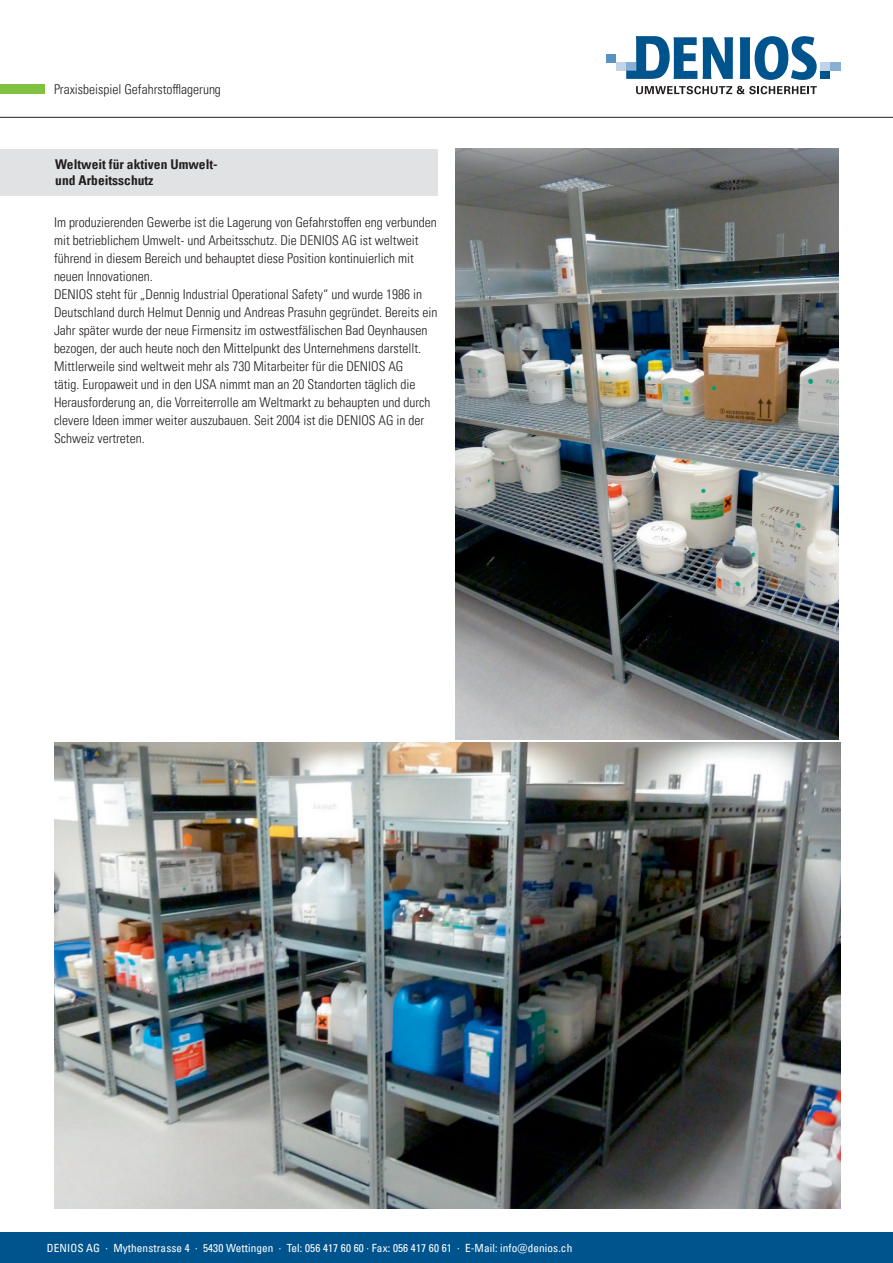
<style>
.page{position:relative;width:893px;height:1263px;background:#fff}
.page>*{position:absolute;margin:0;border:0;box-sizing:border-box;transform-origin:0 0}
.t1{font:300 condensed 13.5px/18px "Univers LT Pro";color:#231f20}
.t2{font:700 condensed 13.5px/16.2px "Univers LT Pro";color:#231f20}
.t3{font:condensed 11.25px "Univers LT Pro";letter-spacing:.01em;color:#fff}
</style>
<div class="page">
<hr style="left:0;top:117px;width:893px;height:1px;background:#231f20">
<svg style="left:740px;top:36px;width:77px;height:44px"></svg>
<svg style="left:626px;top:36px;width:107px;height:43px"></svg>
<div style="left:820px;top:71px;width:10px;height:8px;background:#00548e"></div>
<div style="left:616px;top:62px;width:10px;height:9px;background:#c0d3e9"></div>
<div style="left:606px;top:54px;width:10px;height:9px;background:#5693c3"></div>
<div style="left:820px;top:62px;width:10px;height:9px;background:#c0d3e9"></div>
<div style="left:830px;top:62px;width:10px;height:9px;background:#8aafd5"></div>
<svg style="left:636px;top:86px;width:181px;height:8px"></svg>
<img style="left:455px;top:149px;width:384px;height:590px">
<img style="left:54px;top:743px;width:786px;height:466px">
<div style="left:0;top:149px;width:437px;height:47px;background:#e1e2e4"></div>
<div style="left:0;top:1232px;width:893px;height:31px;background:#00548e"></div>
<div style="left:0;top:84px;width:44px;height:10px;background:#7fc241"></div>
<p class="t1" style="left:54px;top:79px;width:168px">Praxisbeispiel Gefahrstofflagerung</p>
<p class="t2" style="left:55px;top:156px;width:164px">Weltweit für aktiven Umwelt&shy;und Arbeitsschutz</p>
<p class="t1" style="left:54px;top:212px;width:385px">Im produzierenden Gewerbe ist die Lagerung von Gefahrstoffen eng verbunden mit betrieblichem Umwelt- und Arbeitsschutz. Die DENIOS AG ist weltweit führend in diesem Bereich und behauptet diese Position kontinuierlich mit neuen Innovationen.<br>DENIOS steht für „Dennig Industrial Operational Safety“ und wurde 1986 in Deutschland durch Helmut Dennig und Andreas Prasuhn gegründet. Bereits ein Jahr später wurde der neue Firmensitz im ostwestfälischen Bad Oeynhausen bezogen, der auch heute noch den Mittelpunkt des Unternehmens darstellt.<br>Mittlerweile sind weltweit mehr als 730 Mitarbeiter für die DENIOS AG<br>tätig. Europaweit und in den USA nimmt man an 20 Standorten täglich die Herausforderung an, die Vorreiterrolle am Weltmarkt zu behaupten und durch clevere Ideen immer weiter auszubauen. Seit 2004 ist die DENIOS AG in der Schweiz vertreten.</p>
<p class="t3" style="left:47px;top:1241px;width:527px">DENIOS AG · Mythenstrasse 4 · 5430 Wettingen · Tel: 056 417 60 60 · Fax: 056 417 60 61 · E-Mail: info@denios.ch</p>
</div>
